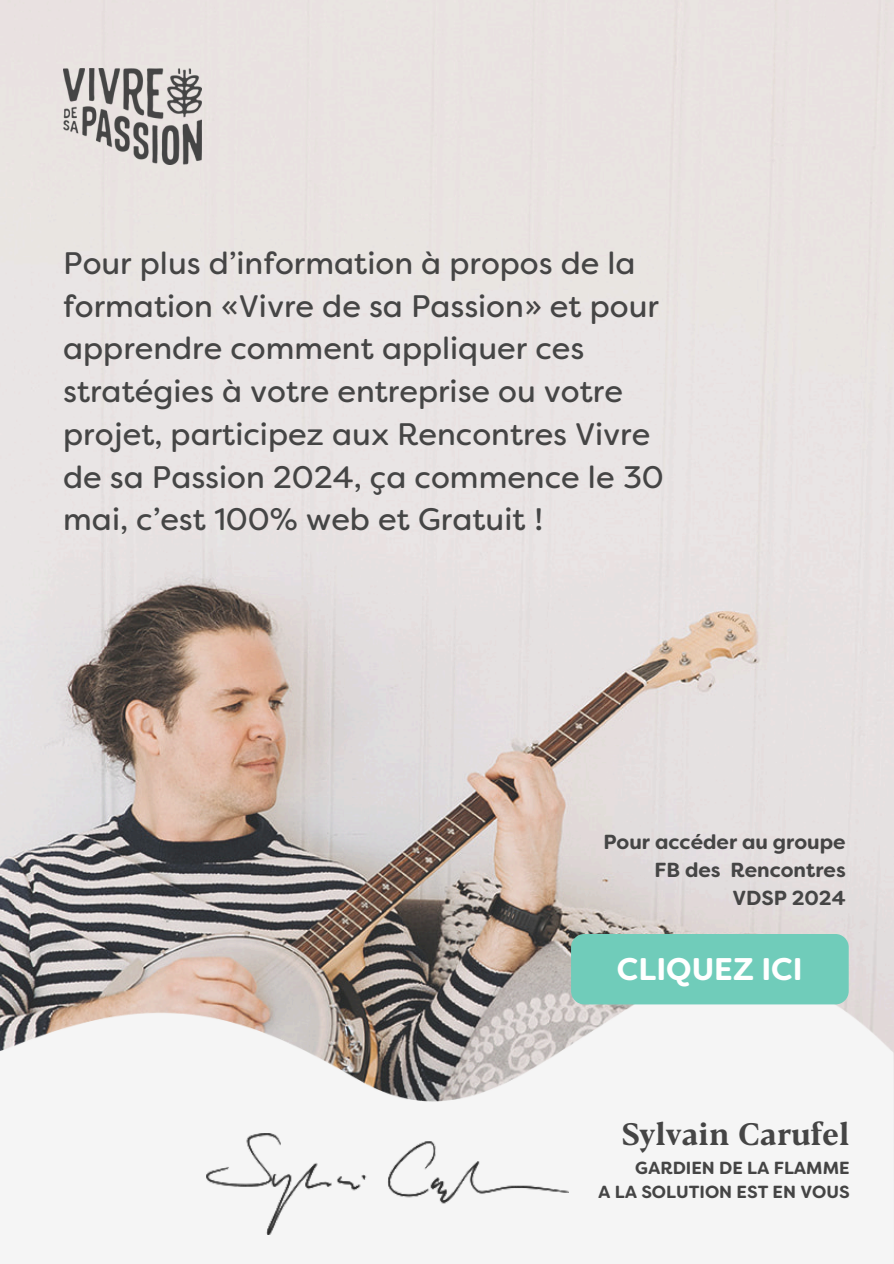
<style>
.page{position:relative;width:894px;height:1264px;background:#fff}
.page>*{position:absolute;margin:0;border:0;box-sizing:border-box;transform-origin:0 0}
.t1{font:700 31.35px "Filson Soft";color:#fff}
.t2{font:31.05px/42.8px "Filson Soft";color:#454545}
.t3{font:700 30.9px "Blacker Text";color:#454545}
.t4{font:700 20.4px/28.2px "Filson Soft";color:#454545;text-align:right}
.t5{font:700 17.55px "Filson Soft";color:#454545}
</style>
<div class="page">
<img style="left:0;top:0;width:893px;height:971px">
<img style="left:0;top:971px;width:893px;height:264px">
<img style="left:206px;top:1133px;width:362px;height:100px">
<div style="left:571px;top:934px;width:277px;height:70px;background:#70ccba;border-radius:13px"></div>
<img style="left:63px;top:68px;width:139px;height:96px">
<h1 class="t2" style="left:63px;top:245px;width:602px">Pour plus d’information à propos de la formation «Vivre de sa Passion» et pour apprendre comment appliquer ces stratégies à votre entreprise ou votre projet, participez aux Rencontres Vivre de sa Passion 2024, ça commence le 30 mai, c’est 100% web et Gratuit !</h1>
<p class="t4" style="left:603px;top:830px;width:244px">Pour accéder au groupe<br>FB des Rencontres<br>VDSP 2024</p>
<p class="t1" style="left:616px;top:957px;width:187px">CLIQUEZ ICI</p>
<p class="t3" style="left:621px;top:1113px;width:229px">Sylvain Carufel</p>
<p class="t5" style="left:635px;top:1161px;width:216px">GARDIEN DE LA FLAMME</p>
<h2 class="t5" style="left:598px;top:1184px;width:253px">A LA SOLUTION EST EN VOUS</h2>
</div>
